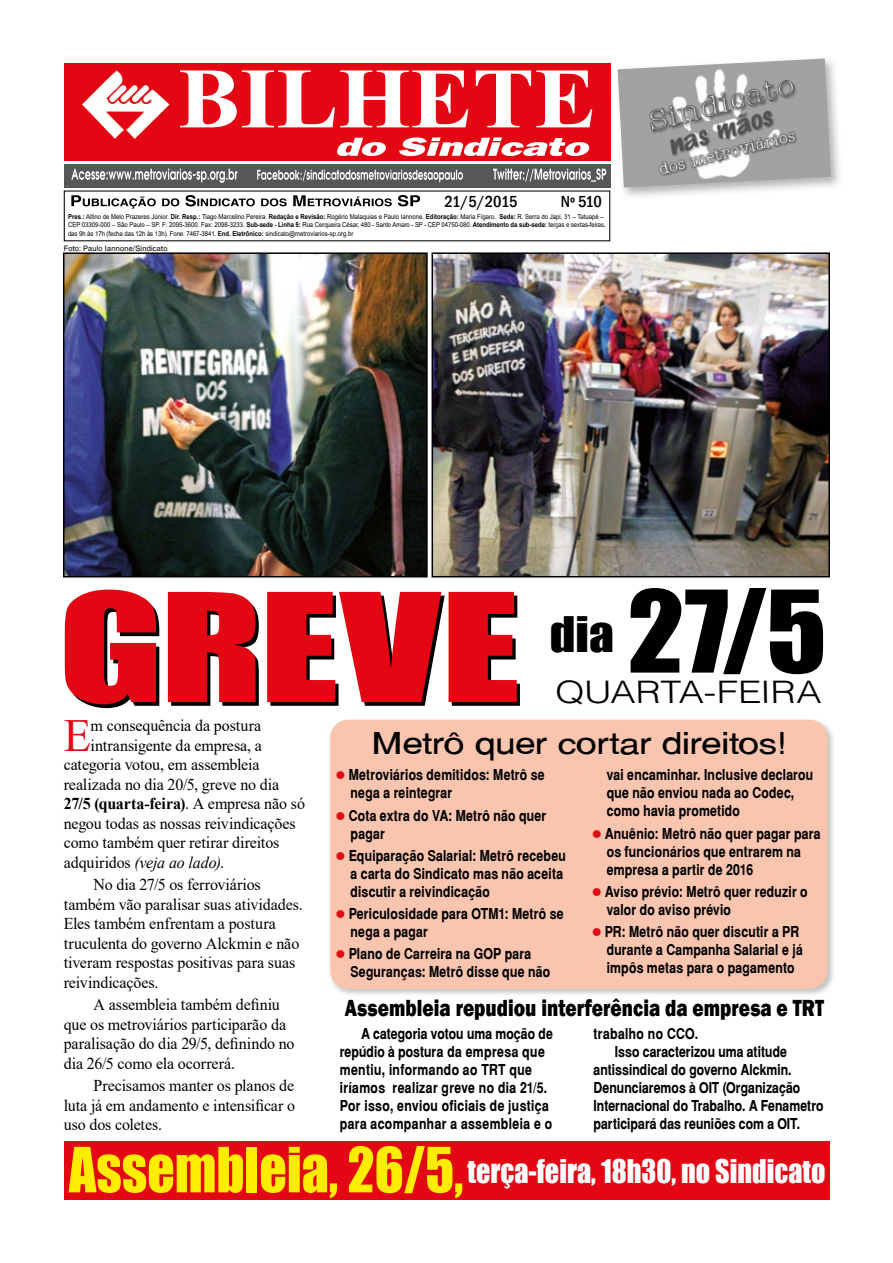
<style>
.page{position:relative;width:893px;height:1263px;background:#fff}
.page>*{position:absolute;margin:0;border:0;box-sizing:border-box;transform-origin:0 0}
.t1{font:105px "Impact";color:#000;scale:1.07 1}
.t2{font:45.9px "Times New Roman";color:#e30613}
.t3{font:45px "Impact";color:#000;scale:1.1 1}
.t4{font:31.05px "Switzerland Light Plain";color:#000;scale:1.22 1}
.t5{font:30px "Impact";color:#fff;scale:.94 1}
.t6{font:30px "Switzerland Narrow Plain";letter-spacing:-.01em;color:#000;scale:1.5 1}
.t7{font:800 24px "Franklin Gothic";color:#000;scale:.8 1}
.t8{font:16.5px/19.5px "Times New Roman";letter-spacing:-.005em;color:#000}
.t9{font:700 16.5px "Times New Roman";letter-spacing:-.01em;color:#000}
.t10{font:italic 16.5px "Times New Roman";letter-spacing:-.01em;color:#000}
.t11{font:500 condensed 16.5px "Franklin Gothic";letter-spacing:-.035em;color:#000}
.t12{font:700 15px/18px "Switzerland Narrow";letter-spacing:.01em;color:#000}
.t13{font:7.5px "Switzerland Plain";color:#000}
.t14{font:6.75px/9px "Arial";color:#000;scale:.89 1}
.s1{font-weight:700}
.s2{font-weight:400}
.s3{font-style:normal}
.s4{color:#e30613}
.s5{font-size:57.6px;color:#ffed00}
</style>
<div class="page">
<svg style="left:86px;top:595px;width:434px;height:113px"></svg>
<img style="left:330px;top:719px;width:503px;height:276px">
<div style="left:330px;top:720px;width:497px;height:269px;background:#f9c5af;border-radius:18px"></div>
<img style="left:617px;top:62px;width:222px;height:135px">
<img style="left:618px;top:58px;width:213px;height:130px">
<svg style="left:64px;top:190px;width:546px;height:51px"></svg>
<div style="left:64px;top:63px;width:546px;height:97px;background:#e30613"></div>
<svg style="left:337px;top:137px;width:252px;height:19px"></svg>
<svg style="left:180px;top:70px;width:412px;height:57px"></svg>
<div style="left:64px;top:164px;width:546px;height:23px;background:#575756"></div>
<img style="left:82px;top:70px;width:87px;height:69px">
<svg style="left:71px;top:168px;width:535px;height:15px"></svg>
<div style="left:64px;top:1141px;width:765px;height:58px;background:#e30613"></div>
<img style="left:63px;top:252px;width:365px;height:325px">
<img style="left:432px;top:252px;width:398px;height:325px">
<svg style="left:65px;top:590px;width:452px;height:114px;fill:#e30613"></svg>
<p class="t11" style="left:445px;top:190px;width:74px">21/5/2015</p>
<p class="t11" style="left:561px;top:190px;width:43px">Nº 510</p>
<p class="t14" style="left:68px;top:212px;width:606px"><span class="s1">Pres.:</span> Altino de Melo Prazeres Júnior. <span class="s1">Dir. Resp.:</span> Tiago Marcelino Pereira. <span class="s1">Redação e Revisão:</span> Rogério Malaquias e Paulo Iannone. <span class="s1">Editoração:</span> Maria Fígaro. <span class="s1">Sede:</span> R. Serra do Japi, 31 – Tatuapé –<br>CEP 03309-000 – São Paulo – SP. F: 2095-3600. Fax: 2098-3233. <span class="s1">Sub-sede - Linha 5:</span> Rua Cerqueira César, 480 - Santo Amaro - SP - CEP 04750-080. <span class="s1">Atendimento da sub-sede:</span> terças e sextas-feiras, das 9h às 17h (fecha das 12h às 13h). Fone: 7467-3841. <span class="s1">End. Eletrônico:</span> sindicato@metroviarios-sp.org.br</p>
<p class="t13" style="left:64px;top:244px;width:105px">Foto: Paulo Iannone/Sindicato</p>
<h2 class="t2" style="left:64px;top:703px;width:29px">E</h2>
<p class="t8" style="left:91px;top:715px;width:172px">m consequência da postura</p>
<p class="t8" style="left:91px;top:735px;width:173px">intransigente da empresa, a</p>
<p class="t8" style="left:64px;top:754px;width:197px">categoria votou, em assembleia</p>
<p class="t8" style="left:64px;top:774px;width:217px">realizada no dia 20/5, greve no dia</p>
<p class="t9" style="left:64px;top:792px;width:243px">27/5 (quarta-feira)<span class="s2">. A empresa não só</span></p>
<p class="t8" style="left:64px;top:813px;width:233px">negou todas as nossas reivindicações</p>
<p class="t8" style="left:64px;top:832px;width:217px">como também quer retirar direitos</p>
<p class="t10" style="left:64px;top:851px;width:162px"><span class="s3">adquiridos</span> (veja ao lado)<span class="s3">.</span></p>
<p class="t8" style="left:64px;top:874px;width:241px;text-indent:30px">No dia 27/5 os ferroviários também vão paralisar suas atividades.<br>Eles também enfrentam a postura truculenta do governo Alckmin e não tiveram respostas positivas para suas reivindicações.</p>
<p class="t8" style="left:64px;top:994px;width:232px;text-indent:30px">A assembleia também definiu que os metroviários participarão da paralisação do dia 29/5, definindo no dia 26/5 como ela ocorrerá.</p>
<p class="t8" style="left:64px;top:1075px;width:233px;text-align:justify;text-indent:30px">Precisamos manter os planos de luta já em andamento e intensificar o uso dos coletes.</p>
<h3 class="t3" style="left:550px;top:599px;width:60px">dia</h3>
<h1 class="t1" style="left:628px;top:550px;width:188px">27/5</h1>
<h3 class="t4" style="left:555px;top:673px;width:220px">QUARTA-FEIRA</h3>
<h3 class="t6" style="left:372px;top:725px;width:278px">Metrô quer cortar direitos!</h3>
<p class="t12" style="left:351px;top:766px;width:196px;text-indent:-15px"><span class="s4">●</span> Metroviários demitidos: Metrô se nega a reintegrar</p>
<p class="t12" style="left:351px;top:806px;width:197px;text-indent:-15px"><span class="s4">●</span> Cota extra do VA: Metrô não quer pagar</p>
<p class="t12" style="left:351px;top:846px;width:217px;text-indent:-15px"><span class="s4">●</span> Equiparação Salarial: Metrô recebeu a carta do Sindicato mas não aceita discutir a reivindicação</p>
<p class="t12" style="left:351px;top:905px;width:215px;text-indent:-15px"><span class="s4">●</span> Periculosidade para OTM1: Metrô se nega a pagar</p>
<p class="t12" style="left:351px;top:945px;width:201px;text-indent:-15px"><span class="s4">●</span> Plano de Carreira na GOP para<br>Seguranças: Metrô disse que não</p>
<p class="t12" style="left:607px;top:766px;width:208px">vai encaminhar. Inclusive declarou que não enviou nada ao Codec, como havia prometido</p>
<p class="t12" style="left:607px;top:824px;width:215px;text-indent:-15px"><span class="s4">●</span> Anuênio: Metrô não quer pagar para os funcionários que entrarem na empresa a partir de 2016</p>
<p class="t12" style="left:607px;top:882px;width:203px;text-indent:-15px"><span class="s4">●</span> Aviso prévio: Metrô quer reduzir o valor do aviso prévio</p>
<p class="t12" style="left:607px;top:923px;width:198px;text-indent:-15px"><span class="s4">●</span> PR: Metrô não quer discutir a PR durante a Campanha Salarial e já impôs metas para o pagamento</p>
<h3 class="t7" style="left:345px;top:992px;width:600px">Assembleia repudiou interferência da empresa e TRT</h3>
<p class="t12" style="left:340px;top:1024px;width:215px;text-indent:21px">A categoria votou uma moção de repúdio à postura da empresa que mentiu, informando ao TRT que iríamos realizar greve no dia 21/5.<br>Por isso, enviou oficiais de justiça para acompanhar a assembleia e o</p>
<p class="t12" style="left:593px;top:1024px;width:106px">trabalho no CCO.</p>
<p class="t12" style="left:615px;top:1042px;width:174px">Isso caracterizou uma atitude</p>
<p class="t12" style="left:593px;top:1060px;width:200px">antissindical do governo Alckmin.</p>
<p class="t12" style="left:593px;top:1078px;width:208px">Denunciaremos à OIT (Organização</p>
<p class="t12" style="left:593px;top:1096px;width:232px">Internacional do Trabalho. A Fenametro</p>
<p class="t12" style="left:593px;top:1114px;width:208px">participará das reuniões com a OIT.</p>
<h3 class="t5" style="left:69px;top:1148px;width:806px"><span class="s5">Assembleia, 26/5,</span>terça-feira, 18h30, no Sindicato</h3>
</div>
